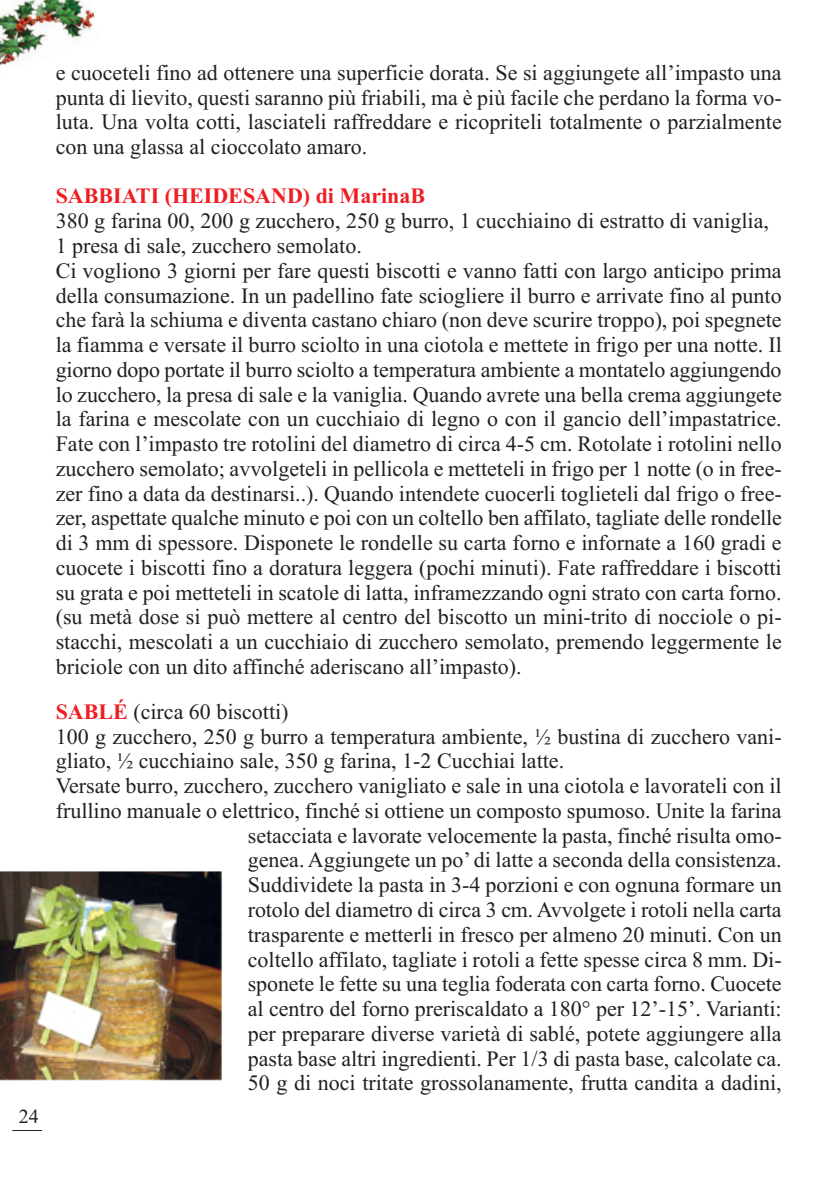
<style>
.page{position:relative;width:839px;height:1184px;background:#fff}
.page>*{position:absolute;margin:0;border:0;box-sizing:border-box;transform-origin:0 0}
.t1{font:22px/24.8px "Times New Roman";color:#231f20;text-align:justify}
.t2{font:700 22px "Times New Roman";color:#ee1e24}
.t3{font:20px "Times New Roman";color:#231f20}
.s1{font-weight:700;color:#ee1e24}
</style>
<div class="page">
<img style="left:0;top:0;width:95px;height:66px">
<hr style="left:12px;top:1130px;width:30px;height:1px;background:#231f20">
<img style="left:0;top:871px;width:222px;height:210px">
<p class="t3" style="left:19px;top:1109px;width:22px">24</p>
<p class="t1" style="left:56px;top:62px;width:727px">e cuoceteli fino ad ottenere una superficie dorata. Se si aggiungete all’impasto una punta di lievito, questi saranno più friabili, ma è più facile che perdano la forma vo&shy;luta. Una volta cotti, lasciateli raffreddare e ricopriteli totalmente o parzialmente con una glassa al cioccolato amaro.</p>
<p class="t2" style="left:56px;top:189px;width:371px">SABBIATI (HEIDESAND) di MarinaB</p>
<p class="t1" style="left:56px;top:211px;width:727px;text-align:left">380 g farina 00, 200 g zucchero, 250 g burro, 1 cucchiaino di estratto di vaniglia, 1 presa di sale, zucchero semolato.<br>Ci vogliono 3 giorni per fare questi biscotti e vanno fatti con largo anticipo prima della consumazione. In un padellino fate sciogliere il burro e arrivate fino al punto che farà la schiuma e diventa castano chiaro (non deve scurire troppo), poi spegnete la fiamma e versate il burro sciolto in una ciotola e mettete in frigo per una notte. Il giorno dopo portate il burro sciolto a temperatura ambiente a montatelo aggiungendo lo zucchero, la presa di sale e la vaniglia. Quando avrete una bella crema aggiungete la farina e mescolate con un cucchiaio di legno o con il gancio dell’impastatrice.<br>Fate con l’impasto tre rotolini del diametro di circa 4-5 cm. Rotolate i rotolini nello zucchero semolato; avvolgeteli in pellicola e metteteli in frigo per 1 notte (o in free&shy;zer fino a data da destinarsi..). Quando intendete cuocerli toglieteli dal frigo o free&shy;zer, aspettate qualche minuto e poi con un coltello ben affilato, tagliate delle rondelle di 3 mm di spessore. Disponete le rondelle su carta forno e infornate a 160 gradi e cuocete i biscotti fino a doratura leggera (pochi minuti). Fate raffreddare i biscotti su grata e poi metteteli in scatole di latta, inframezzando ogni strato con carta forno. (su metà dose si può mettere al centro del biscotto un mini-trito di nocciole o pi&shy;stacchi, mescolati a un cucchiaio di zucchero semolato, premendo leggermente le briciole con un dito affinché aderiscano all’impasto).</p>
<p class="t1" style="left:56px;top:701px;width:234px"><span class="s1">SABLÉ</span> (circa 60 biscotti)</p>
<p class="t1" style="left:56px;top:726px;width:727px">100 g zucchero, 250 g burro a temperatura ambiente, ½ bustina di zucchero vani-</p>
<p class="t1" style="left:56px;top:751px;width:510px">gliato, ½ cucchiaino sale, 350 g farina, 1-2 Cucchiai latte.</p>
<p class="t1" style="left:56px;top:775px;width:727px">Versate burro, zucchero, zucchero vanigliato e sale in una ciotola e lavorateli con il</p>
<p class="t1" style="left:56px;top:800px;width:727px">frullino manuale o elettrico, finché si ottiene un composto spumoso. Unite la farina</p>
<p class="t1" style="left:248px;top:825px;width:535px">setacciata e lavorate velocemente la pasta, finché risulta omo-</p>
<p class="t1" style="left:248px;top:850px;width:535px">genea. Aggiungete un po’ di latte a seconda della consistenza.</p>
<p class="t1" style="left:248px;top:874px;width:535px">Suddividete la pasta in 3-4 porzioni e con ognuna formare un</p>
<p class="t1" style="left:248px;top:899px;width:535px">rotolo del diametro di circa 3 cm. Avvolgete i rotoli nella carta</p>
<p class="t1" style="left:248px;top:924px;width:535px">trasparente e metterli in fresco per almeno 20 minuti. Con un</p>
<p class="t1" style="left:248px;top:949px;width:535px">coltello affilato, tagliate i rotoli a fette spesse circa 8 mm. Di-</p>
<p class="t1" style="left:248px;top:973px;width:535px">sponete le fette su una teglia foderata con carta forno. Cuocete</p>
<p class="t1" style="left:248px;top:998px;width:535px">al centro del forno preriscaldato a 180° per 12’-15’. Varianti:</p>
<p class="t1" style="left:248px;top:1023px;width:535px">per preparare diverse varietà di sablé, potete aggiungere alla</p>
<p class="t1" style="left:248px;top:1048px;width:535px">pasta base altri ingredienti. Per 1/3 di pasta base, calcolate ca.</p>
<p class="t1" style="left:248px;top:1072px;width:535px">50 g di noci tritate grossolanamente, frutta candita a dadini,</p>
</div>
